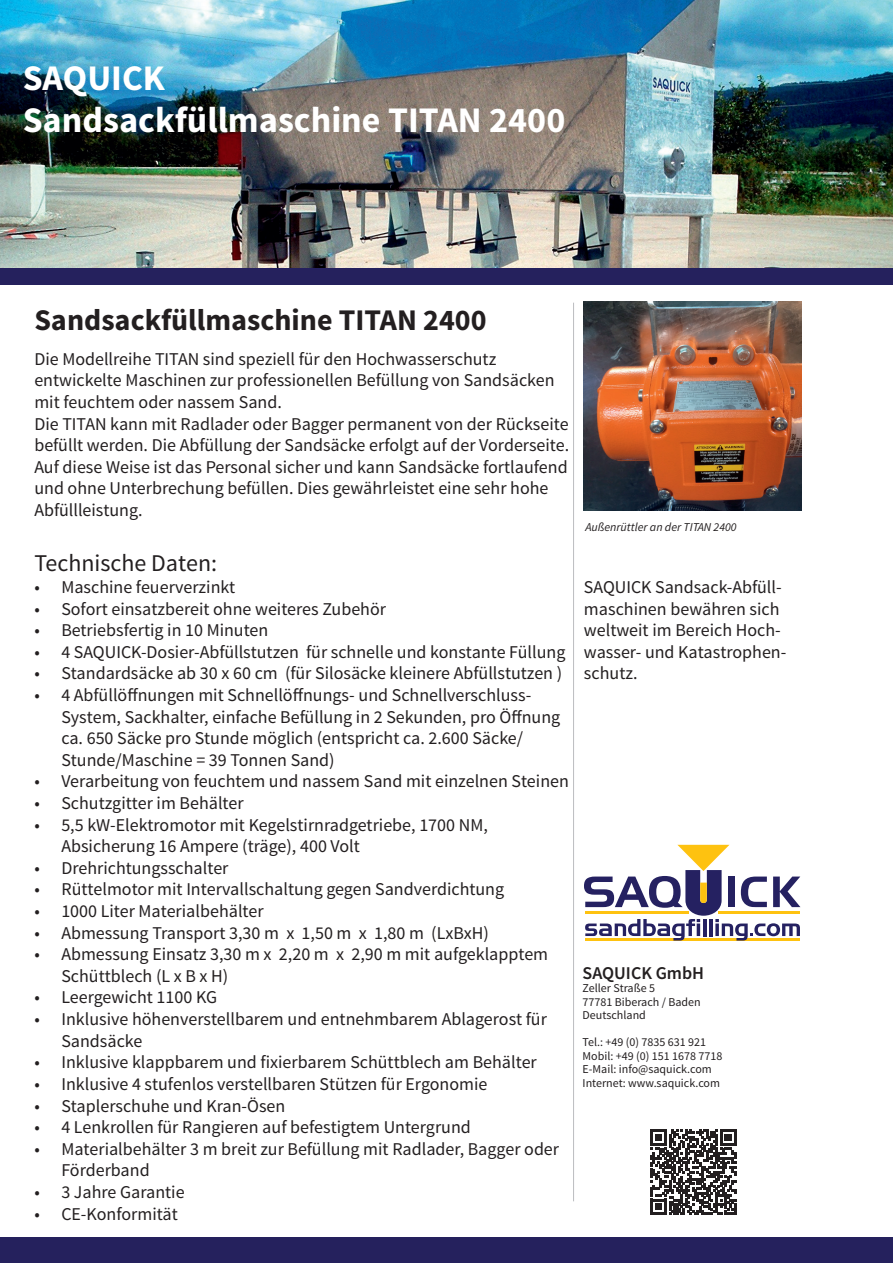
<style>
.page{position:relative;width:893px;height:1263px;background:#fff}
.page>*{position:absolute;margin:0;border:0;box-sizing:border-box;transform-origin:0 0}
.t1{font:700 36px/42px "Source Sans Pro";color:#fff}
.t2{font:700 30px "Source Sans Pro";color:#231f20}
.t3{font:24px "Source Sans Pro";color:#231f20}
.t4{font:18px/21.6px "Source Sans Pro";color:#231f20}
.t5{font:600 18px "Source Sans Pro";color:#231f20}
.t6{font:12px/13.5px "Source Sans Pro";color:#231f20}
.t7{font:italic 12px "Source Sans Pro";color:#231f20}
</style>
<div class="page">
<img style="left:583px;top:301px;width:219px;height:209px">
<img style="left:0;top:0;width:893px;height:268px">
<div style="left:0;top:1237px;width:893px;height:26px;background:#25215d"></div>
<div style="left:0;top:268px;width:893px;height:16px;background:#25215d"></div>
<svg style="left:584px;top:845px;width:216px;height:95px"></svg>
<hr style="left:573px;top:303px;width:1px;height:898px;background:#bcbdc0">
<svg style="left:650px;top:1129px;width:86px;height:86px"></svg>
<h1 class="t1" style="left:23px;top:58px;width:544px">SAQUICK<br>Sandsackfüllmaschine TITAN 2400</h1>
<h2 class="t2" style="left:34px;top:300px;width:454px">Sandsackfüllmaschine TITAN 2400</h2>
<p class="t4" style="left:34px;top:348px;width:536px">Die Modellreihe TITAN sind speziell für den Hochwasserschutz entwickelte Maschinen zur professionellen Befüllung von Sandsäcken mit feuchtem oder nassem Sand.<br>Die TITAN kann mit Radlader oder Bagger permanent von der Rückseite befüllt werden. Die Abfüllung der Sandsäcke erfolgt auf der Vorderseite.<br>Auf diese Weise ist das Personal sicher und kann Sandsäcke fortlaufend und ohne Unterbrechung befüllen. Dies gewährleistet eine sehr hohe Abfüllleistung.</p>
<h3 class="t3" style="left:34px;top:549px;width:184px">Technische Daten:</h3>
<p class="t4" style="left:34px;top:577px;width:202px">• Maschine feuerverzinkt</p>
<p class="t4" style="left:34px;top:598px;width:353px">• Sofort einsatzbereit ohne weiteres Zubehör</p>
<p class="t4" style="left:34px;top:620px;width:236px">• Betriebsfertig in 10 Minuten</p>
<p class="t4" style="left:34px;top:641px;width:533px">• 4 SAQUICK-Dosier-Abfüllstutzen für schnelle und konstante Füllung</p>
<p class="t4" style="left:34px;top:663px;width:529px">• Standardsäcke ab 30 x 60 cm (für Silosäcke kleinere Abfüllstutzen )</p>
<p class="t4" style="left:61px;top:685px;width:500px;text-indent:-27px">• 4 Abfüllöffnungen mit Schnellöffnungs- und Schnellverschluss-System, Sackhalter, einfache Befüllung in 2 Sekunden, pro Öffnung ca. 650 Säcke pro Stunde möglich (entspricht ca. 2.600 Säcke/ Stunde/Maschine = 39 Tonnen Sand)</p>
<p class="t4" style="left:34px;top:771px;width:536px">• Verarbeitung von feuchtem und nassem Sand mit einzelnen Steinen</p>
<p class="t4" style="left:34px;top:793px;width:211px">• Schutzgitter im Behälter</p>
<p class="t4" style="left:61px;top:814px;width:428px;text-indent:-27px">• 5,5 kW-Elektromotor mit Kegelstirnradgetriebe, 1700 NM,<br>Absicherung 16 Ampere (träge), 400 Volt</p>
<p class="t4" style="left:34px;top:857px;width:196px">• Drehrichtungsschalter</p>
<p class="t4" style="left:34px;top:879px;width:471px">• Rüttelmotor mit Intervallschaltung gegen Sandverdichtung</p>
<p class="t4" style="left:34px;top:901px;width:231px">• 1000 Liter Materialbehälter</p>
<p class="t4" style="left:34px;top:922px;width:456px">• Abmessung Transport 3,30 m x 1,50 m x 1,80 m (LxBxH)</p>
<p class="t4" style="left:61px;top:944px;width:488px;text-indent:-27px">• Abmessung Einsatz 3,30 m x 2,20 m x 2,90 m mit aufgeklapptem<br>Schüttblech (L x B x H)</p>
<p class="t4" style="left:34px;top:987px;width:184px">• Leergewicht 1100 KG</p>
<p class="t4" style="left:61px;top:1009px;width:487px;text-indent:-27px">• Inklusive höhenverstellbarem und entnehmbarem Ablagerost für<br>Sandsäcke</p>
<p class="t4" style="left:34px;top:1052px;width:504px">• Inklusive klappbarem und fixierbarem Schüttblech am Behälter</p>
<p class="t4" style="left:34px;top:1073px;width:455px">• Inklusive 4 stufenlos verstellbaren Stützen für Ergonomie</p>
<p class="t4" style="left:34px;top:1095px;width:252px">• Staplerschuhe und Kran-Ösen</p>
<p class="t4" style="left:34px;top:1117px;width:438px">• 4 Lenkrollen für Rangieren auf befestigtem Untergrund</p>
<p class="t4" style="left:61px;top:1138px;width:499px;text-indent:-27px">• Materialbehälter 3 m breit zur Befüllung mit Radlader, Bagger oder<br>Förderband</p>
<p class="t4" style="left:34px;top:1181px;width:152px">• 3 Jahre Garantie</p>
<p class="t4" style="left:34px;top:1203px;width:145px">• CE-Konformität</p>
<p class="t7" style="left:585px;top:520px;width:153px">Außenrüttler an der TITAN 2400</p>
<p class="t4" style="left:584px;top:576px;width:204px">SAQUICK Sandsack-Abfüll&shy;maschinen bewähren sich weltweit im Bereich Hoch&shy;wasser- und Katastrophen&shy;schutz.</p>
<p class="t5" style="left:583px;top:961px;width:123px">SAQUICK GmbH</p>
<p class="t6" style="left:583px;top:981px;width:120px">Zeller Straße 5<br>77781 Biberach / Baden<br>Deutschland</p>
<p class="t6" style="left:583px;top:1035px;width:141px">Tel.: +49 (0) 7835 631 921<br>Mobil: +49 (0) 151 1678 7718<br>E-Mail: info@saquick.com<br>Internet: www.saquick.com</p>
</div>
